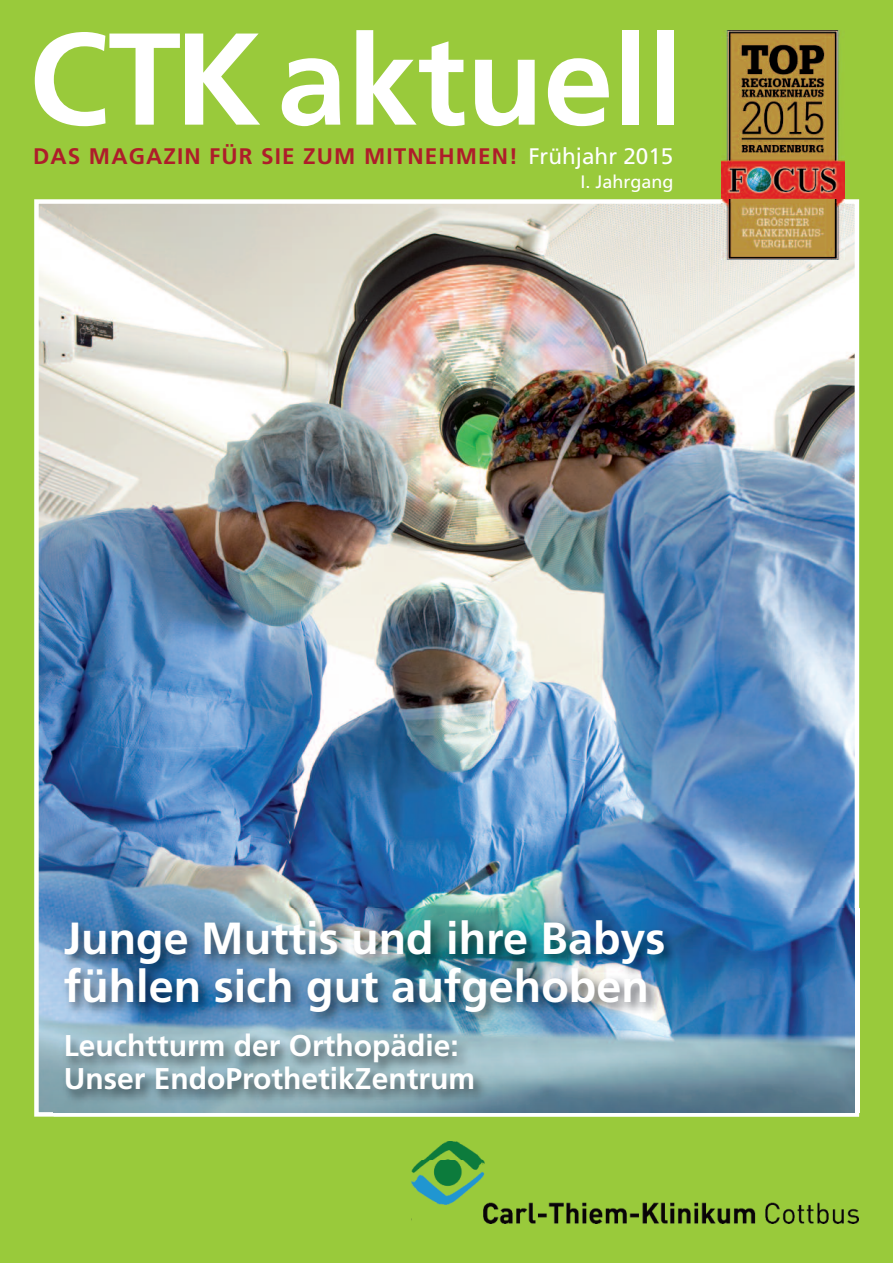
<style>
.page{position:relative;width:893px;height:1263px;background:#99ca3b}
.page>*{position:absolute;margin:0;border:0;box-sizing:border-box;transform-origin:0 0}
.t1{font:700 126px "Frutiger LT Pro";color:#fff}
.t2{font:700 45px/48px "Frutiger LT Pro";color:#fff}
.t3{font:700 30px/33px "Frutiger LT Pro";color:#fff}
.t4{font:700 22.5px "Frutiger LT Pro";letter-spacing:.05em;color:#ae1d2a}
.t5{font:18px "Frutiger LT Pro";color:#fff}
.s1{font-size:130.5px}
.s2{font-weight:400;color:#fff}
</style>
<div class="page">
<img style="left:39px;top:204px;width:815px;height:908px">
<img style="left:412px;top:1159px;width:447px;height:64px">
<img style="left:721px;top:31px;width:123px;height:228px">
<img style="left:53px;top:909px;width:806px;height:250px">
<h1 class="t1" style="left:29px;top:37px;width:656px"><span class="s1">CTK</span>aktuell</h1>
<p class="t4" style="left:33px;top:149px;width:642px">DAS MAGAZIN FÜR SIE ZUM MITNEHMEN! <span class="s2">Frühjahr 2015</span></p>
<p class="t5" style="left:580px;top:176px;width:95px">I. Jahrgang</p>
<h2 class="t2" style="left:64px;top:918px;width:603px">Junge Muttis und ihre Babys fühlen sich gut aufgehoben</h2>
<p class="t3" style="left:64px;top:1032px;width:413px">Leuchtturm der Orthopädie:<br>Unser EndoProthetikZentrum</p>
</div>
